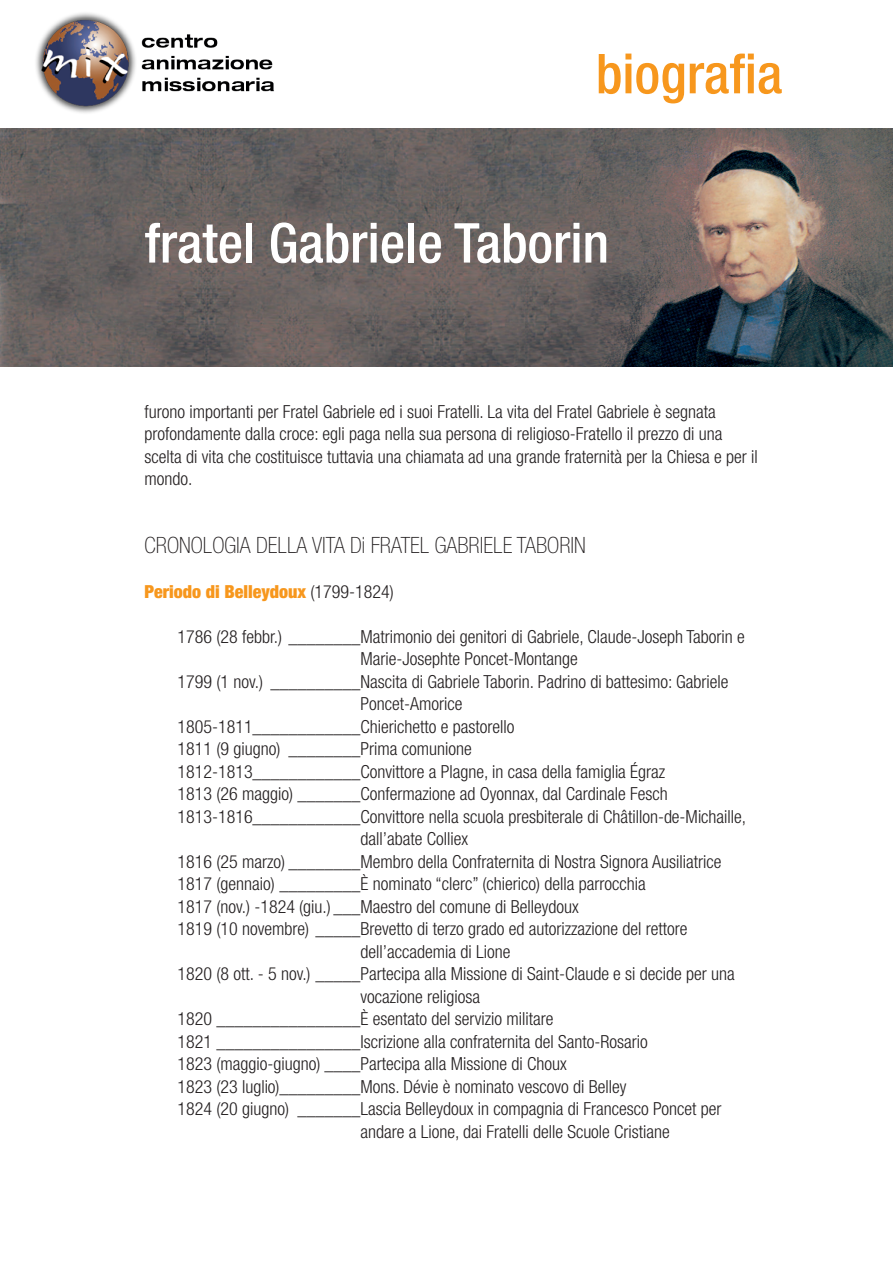
<style>
.page{position:relative;width:893px;height:1263px;background:#fff}
.page>*{position:absolute;margin:0;border:0;box-sizing:border-box;transform-origin:0 0}
.t1{font:500 condensed 55.05px "Helvetica Neue LT Std";color:#fff}
.t2{font:500 condensed 55.05px "Helvetica Neue LT Std";color:#f7971d}
.t3{font:100 condensed 22.5px "Helvetica Neue LT Std";color:#231f20}
.t4{font:300 condensed 18px/22.5px "Helvetica Neue LT Std";color:#231f20}
.t5{font:900 condensed 18px "Helvetica Neue LT Std";color:#f7971d}
.s1{font-weight:300;color:#231f20}
</style>
<div class="page">
<img style="left:36px;top:13px;width:238px;height:100px">
<img style="left:0;top:129px;width:893px;height:238px">
<h1 class="t2" style="left:596px;top:41px;width:188px">biografia</h1>
<h1 class="t1" style="left:145px;top:210px;width:466px">fratel Gabriele Taborin</h1>
<p class="t4" style="left:145px;top:400px;width:615px">furono importanti per Fratel Gabriele ed i suoi Fratelli. La vita del Fratel Gabriele è segnata profondamente dalla croce: egli paga nella sua persona di religioso-Fratello il prezzo di una scelta di vita che costituisce tuttavia una chiamata ad una grande fraternità per la Chiesa e per il mondo.</p>
<p class="t3" style="left:145px;top:532px;width:443px">CRONOLOGIA DELLA VITA Di FRATEL GABRIELE TABORIN</p>
<p class="t5" style="left:145px;top:580px;width:251px">Periodo di Belleydoux <span class="s1">(1799-1824)</span></p>
<p class="t4" style="left:178px;top:625px;width:569px">1786 (28 febbr.) ________Matrimonio dei genitori di Gabriele, Claude-Joseph Taborin e</p>
<p class="t4" style="left:361px;top:647px;width:219px">Marie-Josephte Poncet-Montange</p>
<p class="t4" style="left:178px;top:670px;width:552px">1799 (1 nov.) __________Nascita di Gabriele Taborin. Padrino di battesimo: Gabriele</p>
<p class="t4" style="left:361px;top:692px;width:103px">Poncet-Amorice</p>
<p class="t4" style="left:178px;top:715px;width:338px">1805-1811____________Chierichetto e pastorello</p>
<p class="t4" style="left:178px;top:737px;width:296px">1811 (9 giugno) ________Prima comunione</p>
<p class="t4" style="left:178px;top:760px;width:489px">1812-1813____________Convittore a Plagne, in casa della famiglia Égraz</p>
<p class="t4" style="left:178px;top:782px;width:492px">1813 (26 maggio) _______Confermazione ad Oyonnax, dal Cardinale Fesch</p>
<p class="t4" style="left:178px;top:805px;width:570px">1813-1816____________Convittore nella scuola presbiterale di Châtillon-de-Michaille,</p>
<p class="t4" style="left:361px;top:827px;width:109px">dall’abate Colliex</p>
<p class="t4" style="left:178px;top:850px;width:545px">1816 (25 marzo) ________Membro della Confraternita di Nostra Signora Ausiliatrice</p>
<p class="t4" style="left:178px;top:872px;width:470px">1817 (gennaio) _________È nominato “clerc” (chierico) della parrocchia</p>
<p class="t4" style="left:178px;top:895px;width:403px">1817 (nov.) -1824 (giu.) ___Maestro del comune di Belleydoux</p>
<p class="t4" style="left:178px;top:917px;width:511px">1819 (10 novembre) _____Brevetto di terzo grado ed autorizzazione del rettore</p>
<p class="t4" style="left:361px;top:940px;width:151px">dell’accademia di Lione</p>
<p class="t4" style="left:178px;top:962px;width:559px">1820 (8 ott. - 5 nov.) _____Partecipa alla Missione di Saint-Claude e si decide per una</p>
<p class="t4" style="left:361px;top:985px;width:121px">vocazione religiosa</p>
<p class="t4" style="left:178px;top:1007px;width:377px">1820 ________________È esentato del servizio militare</p>
<p class="t4" style="left:178px;top:1030px;width:472px">1821 ________________Iscrizione alla confraternita del Santo-Rosario</p>
<p class="t4" style="left:178px;top:1052px;width:391px">1823 (maggio-giugno) ____Partecipa alla Missione di Choux</p>
<p class="t4" style="left:178px;top:1075px;width:450px">1823 (23 luglio)_________Mons. Dévie è nominato vescovo di Belley</p>
<p class="t4" style="left:178px;top:1097px;width:546px">1824 (20 giugno) _______Lascia Belleydoux in compagnia di Francesco Poncet per</p>
<p class="t4" style="left:361px;top:1120px;width:311px">andare a Lione, dai Fratelli delle Scuole Cristiane</p>
</div>
